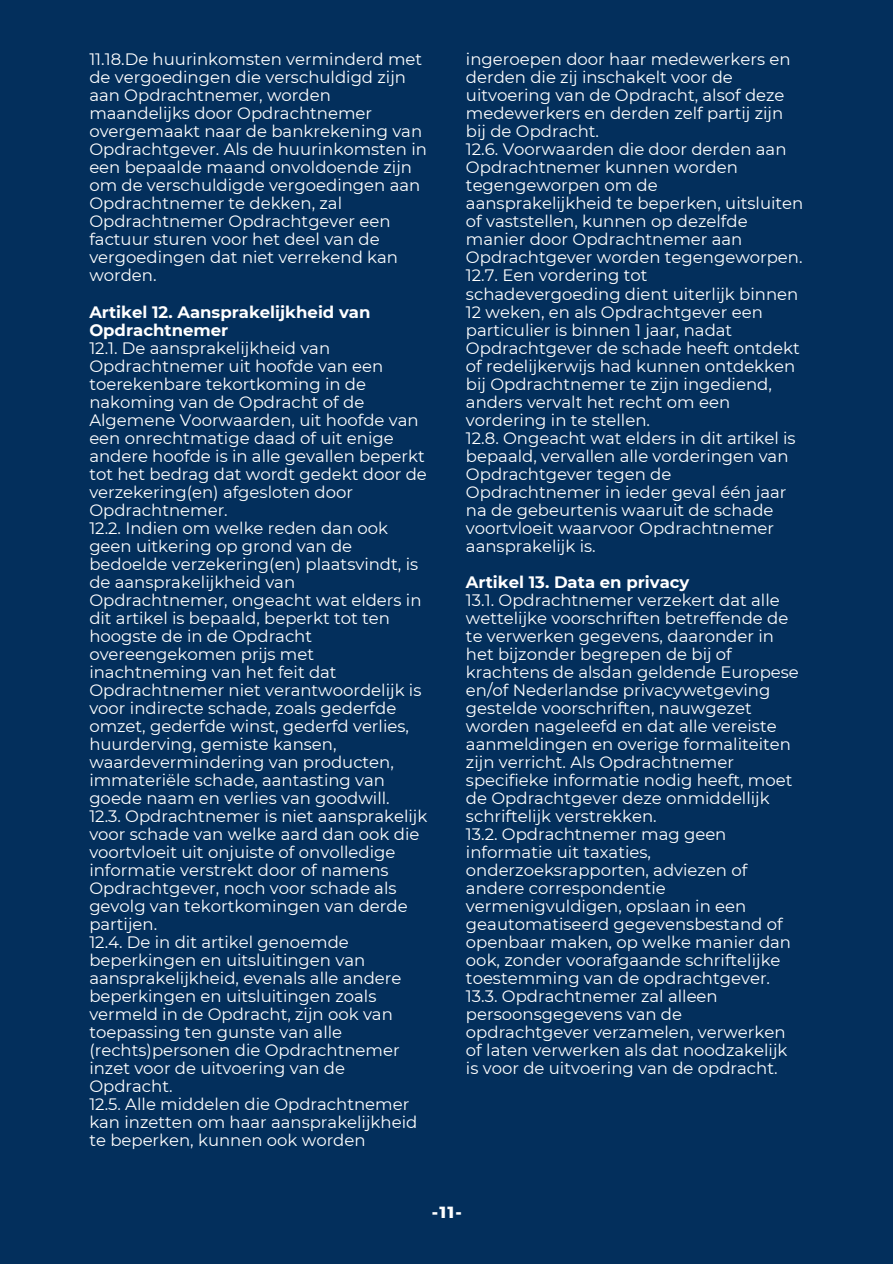
<style>
.page{position:relative;width:893px;height:1264px;background:#fff}
.page>*{position:absolute;margin:0;border:0;box-sizing:border-box;transform-origin:0 0}
.t1{font:16.5px/18px "Montserrat";color:#fff}
.t2{font:700 16.5px/18px "Montserrat";color:#fff}
.t3{font:800 16.5px "Montserrat";color:#fff}
</style>
<div class="page">
<div style="left:0;top:0;width:892px;height:1263px;background:#032f5c"></div>
<p class="t1" style="left:89px;top:50px;width:339px">11.18.De huurinkomsten verminderd met de vergoedingen die verschuldigd zijn aan Opdrachtnemer, worden maandelijks door Opdrachtnemer overgemaakt naar de bankrekening van Opdrachtgever. Als de huurinkomsten in een bepaalde maand onvoldoende zijn om de verschuldigde vergoedingen aan Opdrachtnemer te dekken, zal Opdrachtnemer Opdrachtgever een factuur sturen voor het deel van de vergoedingen dat niet verrekend kan worden.</p>
<p class="t2" style="left:89px;top:302px;width:282px">Artikel 12. Aansprakelijkheid van<br>Opdrachtnemer</p>
<p class="t1" style="left:89px;top:338px;width:339px">12.1. De aansprakelijkheid van Opdrachtnemer uit hoofde van een toerekenbare tekortkoming in de nakoming van de Opdracht of de Algemene Voorwaarden, uit hoofde van een onrechtmatige daad of uit enige andere hoofde is in alle gevallen beperkt tot het bedrag dat wordt gedekt door de verzekering(en) afgesloten door Opdrachtnemer.</p>
<p class="t1" style="left:89px;top:518px;width:333px">12.2. Indien om welke reden dan ook geen uitkering op grond van de bedoelde verzekering(en) plaatsvindt, is de aansprakelijkheid van Opdrachtnemer, ongeacht wat elders in dit artikel is bepaald, beperkt tot ten hoogste de in de Opdracht overeengekomen prijs met inachtneming van het feit dat Opdrachtnemer niet verantwoordelijk is voor indirecte schade, zoals gederfde omzet, gederfde winst, gederfd verlies, huurderving, gemiste kansen, waardevermindering van producten, immateriële schade, aantasting van goede naam en verlies van goodwill.</p>
<p class="t1" style="left:89px;top:806px;width:339px">12.3. Opdrachtnemer is niet aansprakelijk voor schade van welke aard dan ook die voortvloeit uit onjuiste of onvolledige informatie verstrekt door of namens Opdrachtgever, noch voor schade als gevolg van tekortkomingen van derde partijen.</p>
<p class="t1" style="left:89px;top:932px;width:313px">12.4. De in dit artikel genoemde beperkingen en uitsluitingen van aansprakelijkheid, evenals alle andere beperkingen en uitsluitingen zoals vermeld in de Opdracht, zijn ook van toepassing ten gunste van alle (rechts)personen die Opdrachtnemer inzet voor de uitvoering van de<br>Opdracht.</p>
<p class="t1" style="left:89px;top:1094px;width:329px">12.5. Alle middelen die Opdrachtnemer kan inzetten om haar aansprakelijkheid te beperken, kunnen ook worden</p>
<p class="t1" style="left:466px;top:50px;width:326px">ingeroepen door haar medewerkers en derden die zij inschakelt voor de uitvoering van de Opdracht, alsof deze medewerkers en derden zelf partij zijn bij de Opdracht.</p>
<p class="t1" style="left:466px;top:140px;width:339px">12.6. Voorwaarden die door derden aan Opdrachtnemer kunnen worden tegengeworpen om de aansprakelijkheid te beperken, uitsluiten of vaststellen, kunnen op dezelfde manier door Opdrachtnemer aan Opdrachtgever worden tegengeworpen.</p>
<p class="t1" style="left:466px;top:266px;width:335px">12.7. Een vordering tot schadevergoeding dient uiterlijk binnen 12 weken, en als Opdrachtgever een particulier is binnen 1 jaar, nadat Opdrachtgever de schade heeft ontdekt of redelijkerwijs had kunnen ontdekken bij Opdrachtnemer te zijn ingediend, anders vervalt het recht om een vordering in te stellen.</p>
<p class="t1" style="left:466px;top:428px;width:331px">12.8. Ongeacht wat elders in dit artikel is bepaald, vervallen alle vorderingen van Opdrachtgever tegen de Opdrachtnemer in ieder geval één jaar na de gebeurtenis waaruit de schade voortvloeit waarvoor Opdrachtnemer aansprakelijk is.</p>
<p class="t2" style="left:466px;top:572px;width:225px">Artikel 13. Data en privacy</p>
<p class="t1" style="left:466px;top:590px;width:334px">13.1. Opdrachtnemer verzekert dat alle wettelijke voorschriften betreffende de te verwerken gegevens, daaronder in het bijzonder begrepen de bij of krachtens de alsdan geldende Europese en/of Nederlandse privacywetgeving gestelde voorschriften, nauwgezet worden nageleefd en dat alle vereiste aanmeldingen en overige formaliteiten zijn verricht. Als Opdrachtnemer specifieke informatie nodig heeft, moet de Opdrachtgever deze onmiddellijk schriftelijk verstrekken.</p>
<p class="t1" style="left:466px;top:824px;width:326px">13.2. Opdrachtnemer mag geen informatie uit taxaties, onderzoeksrapporten, adviezen of andere correspondentie vermenigvuldigen, opslaan in een geautomatiseerd gegevensbestand of openbaar maken, op welke manier dan ook, zonder voorafgaande schriftelijke toestemming van de opdrachtgever.</p>
<p class="t1" style="left:466px;top:986px;width:323px">13.3. Opdrachtnemer zal alleen persoonsgegevens van de opdrachtgever verzamelen, verwerken of laten verwerken als dat noodzakelijk is voor de uitvoering van de opdracht.</p>
<p class="t3" style="left:431px;top:1202px;width:32px">-11-</p>
</div>
